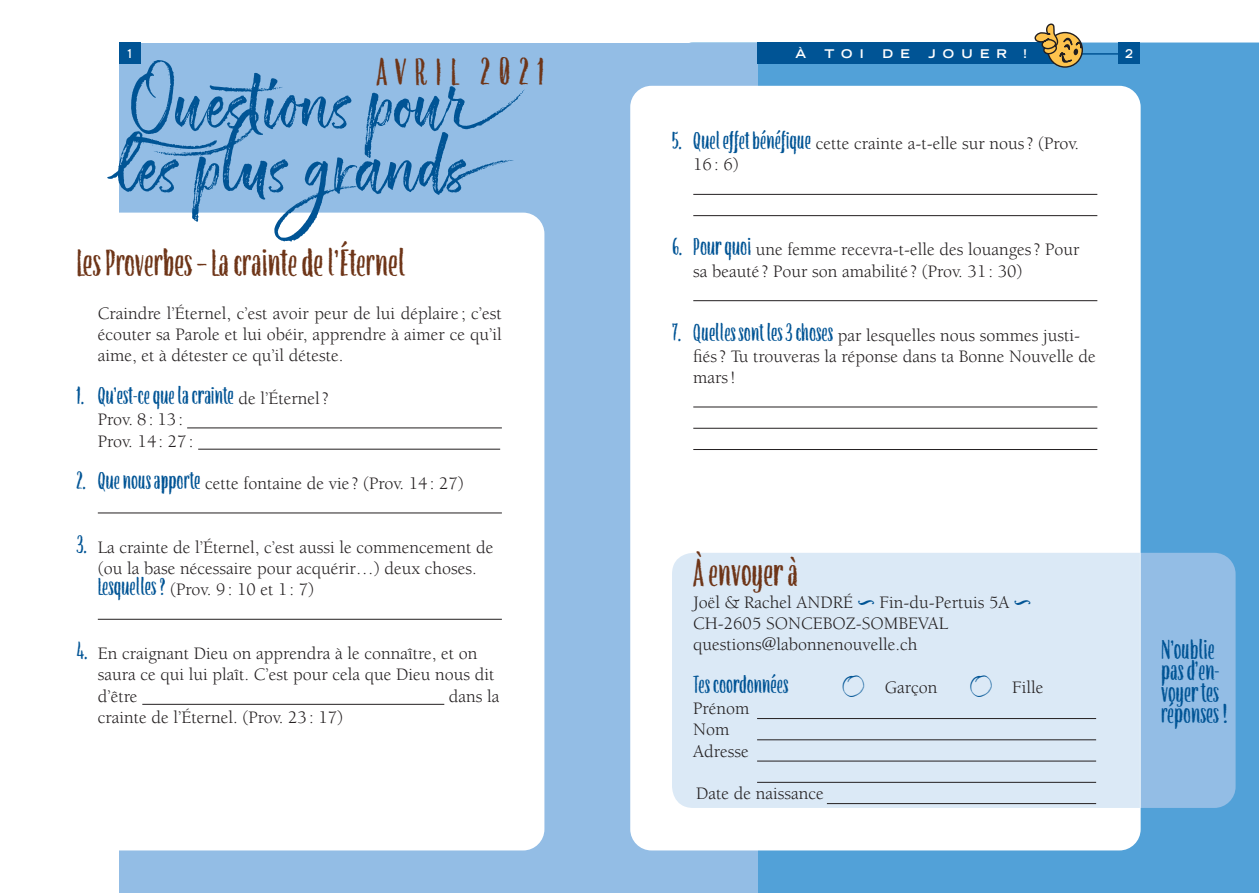
<style>
.page{position:relative;width:1259px;height:893px;background:#fff}
.page>*{position:absolute;margin:0;border:0;box-sizing:border-box;transform-origin:0 0}
.t1{font:72px/63.8px "ATS Script";color:#005495}
.t2{font:condensed 42px "ATS Cond";color:#6e3518}
.t3{font:condensed 42px "ATS Cond";letter-spacing:.2em;color:#6e3518}
.t4{font:condensed 30px/21.3px "ATS Cond";color:#005495}
.t5{font:condensed 27px "ATS Cond";color:#005495}
.t6{font:18px/21.3px "Berkeley";color:#231f20}
.t7{font:700 expanded 12px "Trade Gothic LT Std";letter-spacing:.6em;color:#fff}
.t8{font:700 expanded 12px "Trade Gothic LT Std";letter-spacing:.6em;color:#fff;scale:.85 1}
.s1{font-family:"ATS Cond";font-stretch:condensed;font-size:27px;color:#005495}
.s2{font-family:"Berkeley";font-stretch:normal;font-size:18px;color:#231f20}
.s3{font-family:"ATS Extras";font-size:22.5px;color:#005495}
</style>
<div class="page">
<div style="left:757px;top:43px;width:502px;height:850px;background:#52a1d8"></div>
<div style="left:119px;top:43px;width:638px;height:850px;background:#93bde5"></div>
<div style="left:672px;top:553px;width:563px;height:255px;background:#93bde5;border-radius:21px"></div>
<div style="left:630px;top:86px;width:510px;height:764px;background:#fff;border-radius:21px"></div>
<div style="left:34px;top:213px;width:510px;height:637px;background:#fff;border-radius:21px"></div>
<div style="left:672px;top:553px;width:468px;height:255px;background:#dbe9f6"></div>
<hr style="left:757px;top:718px;width:339px;height:1px;background:#231f20">
<hr style="left:757px;top:739px;width:339px;height:1px;background:#231f20">
<hr style="left:757px;top:761px;width:339px;height:1px;background:#231f20">
<hr style="left:757px;top:782px;width:339px;height:1px;background:#231f20">
<hr style="left:827px;top:803px;width:269px;height:1px;background:#231f20">
<hr style="left:693px;top:194px;width:404px;height:1px;background:#231f20">
<hr style="left:693px;top:215px;width:404px;height:1px;background:#231f20">
<hr style="left:693px;top:300px;width:404px;height:1px;background:#231f20">
<hr style="left:693px;top:407px;width:404px;height:1px;background:#231f20">
<hr style="left:693px;top:428px;width:404px;height:1px;background:#231f20">
<hr style="left:693px;top:449px;width:404px;height:1px;background:#231f20">
<hr style="left:187px;top:428px;width:315px;height:1px;background:#231f20">
<hr style="left:198px;top:449px;width:302px;height:1px;background:#231f20">
<hr style="left:98px;top:513px;width:404px;height:1px;background:#231f20">
<hr style="left:98px;top:619px;width:404px;height:1px;background:#231f20">
<hr style="left:142px;top:704px;width:302px;height:1px;background:#231f20">
<hr style="left:757px;top:53px;width:383px;height:2px;background:#005495">
<div style="left:757px;top:43px;width:308px;height:21px;background:#005495"></div>
<div style="left:1118px;top:43px;width:22px;height:21px;background:#005495"></div>
<div style="left:119px;top:43px;width:21px;height:21px;background:#005495"></div>
<svg style="left:1033px;top:23px;width:50px;height:49px"></svg>
<p class="t8" style="left:126px;top:46px;width:10px">1</p>
<p class="t7" style="left:795px;top:46px;width:12px">À</p>
<p class="t7" style="left:824px;top:46px;width:41px">TOI</p>
<p class="t7" style="left:882px;top:46px;width:29px">D E</p>
<p class="t7" style="left:928px;top:46px;width:80px">JOUER</p>
<p class="t7" style="left:1023px;top:46px;width:5px">!</p>
<p class="t8" style="left:1125px;top:46px;width:10px">2</p>
<h2 class="t3" style="left:376px;top:48px;width:169px">AVRIL 2021</h2>
<h1 class="t1" style="left:119px;top:71px;width:409px">Questions pour les plus grands</h1>
<p class="t6" style="left:693px;top:133px;width:387px;text-indent:-21px"><span class="s1">5. Quel effet bénéfique</span> cette crainte a-t-elle sur nous? (Prov.<br>16: 6)</p>
<p class="t6" style="left:693px;top:240px;width:387px;text-indent:-21px"><span class="s1">6. Pour quoi</span> une femme recevra-t-elle des louanges? Pour sa beauté ? Pour son amabilité ? (Prov. 31: 30)</p>
<h2 class="t2" style="left:77px;top:240px;width:330px">Les Proverbes – La crainte de l’Éternel</h2>
<p class="t6" style="left:98px;top:303px;width:405px;text-align:justify">Craindre l’Éternel, c’est avoir peur de lui déplaire ; c’est écouter sa Parole et lui obéir, apprendre à aimer ce qu’il aime, et à détester ce qu’il déteste.</p>
<h3 class="t5" style="left:77px;top:380px;width:254px">1. Qu’est-ce que la crainte <span class="s2">de l’Éternel?</span></h3>
<p class="t6" style="left:98px;top:409px;width:97px">Prov. 8: 13:<br>Prov. 14: 27:</p>
<p class="t6" style="left:77px;top:473px;width:389px"><span class="s1">2. Que nous apporte</span> cette fontaine de vie ? (Prov. 14: 27)</p>
<p class="t6" style="left:693px;top:325px;width:404px;text-indent:-21px"><span class="s1">7. Quelles sont les 3 choses</span> par lesquelles nous sommes justi&shy;fiés? Tu trouveras la réponse dans ta Bonne Nouvelle de mars!</p>
<p class="t6" style="left:98px;top:537px;width:397px;text-indent:-21px"><span class="s1">3.</span> La crainte de l’Éternel, c’est aussi le commencement de (ou la base nécessaire pour acquérir…) deux choses.<br><span class="s1">Lesquelles ?</span> (Prov. 9: 10 et 1: 7)</p>
<p class="t6" style="left:98px;top:643px;width:398px;text-indent:-21px"><span class="s1">4.</span> En craignant Dieu on apprendra à le connaître, et on saura ce qui lui plaît. C’est pour cela que Dieu nous dit d’être</p>
<p class="t6" style="left:449px;top:686px;width:52px">dans la</p>
<p class="t6" style="left:98px;top:707px;width:247px">crainte de l’Éternel. (Prov. 23: 17)</p>
<h2 class="t2" style="left:693px;top:550px;width:106px">À envoyer à</h2>
<p class="t6" style="left:693px;top:592px;width:339px">Joël &amp; Rachel ANDRÉ <sup>…</sup> Fin-du-Pertuis 5A <sup>…<br></sup>CH-2605 SONCEBOZ-SOMBEVAL questions@labonnenouvelle.ch</p>
<h3 class="t5" style="left:693px;top:669px;width:97px">Tes coordonnées</h3>
<p class="t6" style="left:842px;top:677px;width:97px"><span class="s3">£</span> Garçon</p>
<p class="t6" style="left:969px;top:677px;width:75px"><span class="s3">£</span> Fille</p>
<p class="t6" style="left:693px;top:698px;width:58px">Prénom<br>Nom<br>Adresse</p>
<p class="t6" style="left:696px;top:783px;width:129px">Date de naissance</p>
<h3 class="t4" style="left:1161px;top:639px;width:68px">N’oublie pas d’en&shy;voyer tes réponses !</h3>
</div>
